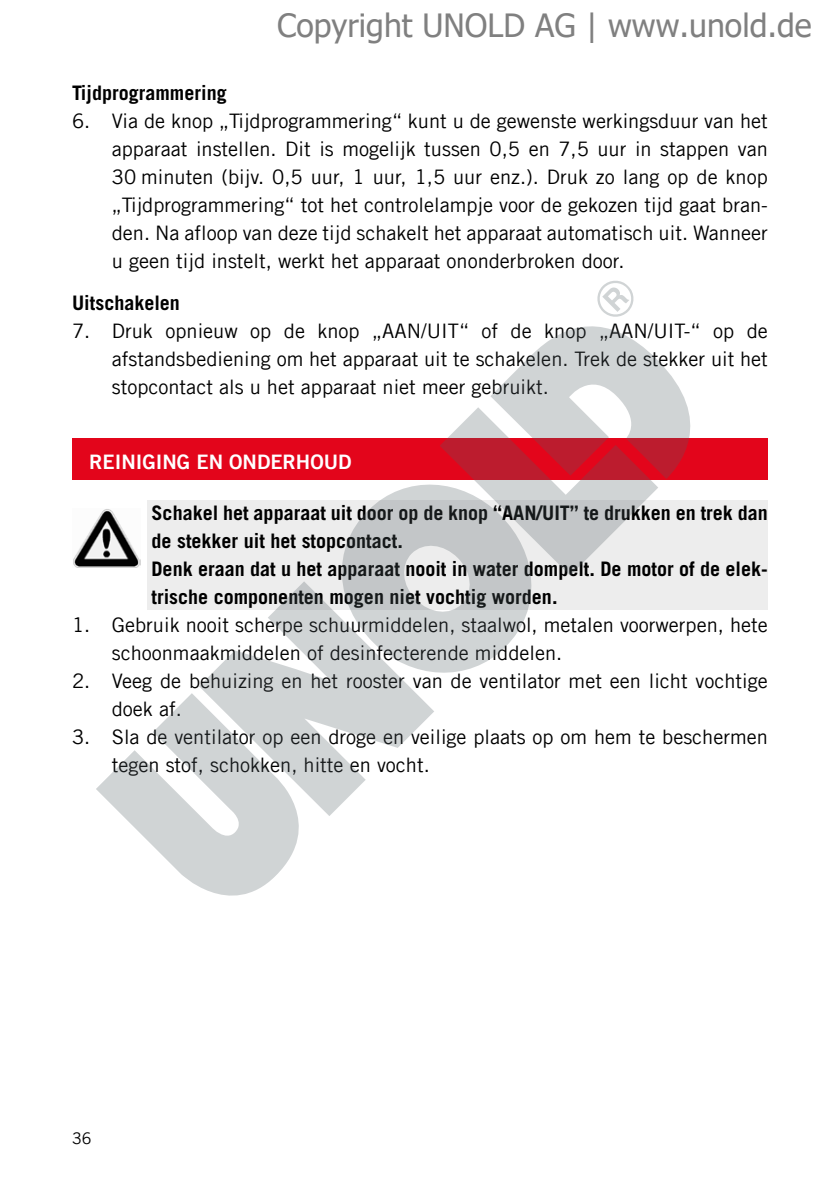
<style>
.page{position:relative;width:840px;height:1191px;background:#fff}
.page>*{position:absolute;margin:0;border:0;box-sizing:border-box;transform-origin:0 0}
.t1{font:32px "Tahoma";color:#808080}
.t2{font:20px/28px "Trade Gothic LT Com";color:#000}
.t3{font:700 20px/28px "Trade Gothic LT Com";color:#000}
.t4{font:20px "Trade Gothic LT Com Bd 2";color:#fff}
.t5{font:16px "Trade Gothic LT Com";color:#000}
</style>
<div class="page">
<div style="left:147px;top:501px;width:620px;height:109px;background:#ededed"></div>
<div style="left:72px;top:438px;width:695px;height:42px;background:#e3051b"></div>
<img style="left:73px;top:509px;width:67px;height:58px">
<svg style="left:530px;top:326px;width:191px;height:175px"></svg>
<svg style="left:440px;top:357px;width:218px;height:219px"></svg>
<svg style="left:304px;top:447px;width:264px;height:226px"></svg>
<svg style="left:199px;top:581px;width:235px;height:235px;fill:#d0d4d5"></svg>
<svg style="left:96px;top:690px;width:231px;height:206px;fill:#d0d4d5"></svg>
<svg style="left:597px;top:280px;width:37px;height:37px"></svg>
<h1 class="t1" style="left:277px;top:4px;width:535px">Copyright UNOLD AG | www.unold.de</h1>
<p class="t3" style="left:72px;top:79px;width:156px">Tijdprogrammering</p>
<p class="t2" style="left:112px;top:107px;width:657px;text-align:justify;text-indent:-40px">6. Via de knop „Tijdprogrammering“ kunt u de gewenste werkingsduur van het apparaat instellen. Dit is mogelijk tussen 0,5 en 7,5 uur in stappen van 30 minuten (bijv. 0,5 uur, 1 uur, 1,5 uur enz.). Druk zo lang op de knop „Tijdprogrammering“ tot het controlelampje voor de gekozen tijd gaat bran&shy;den. Na afloop van deze tijd schakelt het apparaat automatisch uit. Wanneer u geen tijd instelt, werkt het apparaat ononderbroken door.</p>
<p class="t3" style="left:72px;top:289px;width:109px">Uitschakelen</p>
<p class="t2" style="left:112px;top:317px;width:657px;text-align:justify;text-indent:-40px">7. Druk opnieuw op de knop „AAN/UIT“ of de knop „AAN/UIT-“ op de afstandsbediening om het apparaat uit te schakelen. Trek de stekker uit het stopcontact als u het apparaat niet meer gebruikt.</p>
<p class="t4" style="left:89px;top:449px;width:264px">REINIGING EN ONDERHOUD</p>
<p class="t3" style="left:151px;top:499px;width:617px">Schakel het apparaat uit door op de knop “AAN/UIT” te drukken en trek dan de stekker uit het stopcontact.<br>Denk eraan dat u het apparaat nooit in water dompelt. De motor of de elek&shy;trische componenten mogen niet vochtig worden.</p>
<p class="t2" style="left:112px;top:611px;width:657px;text-indent:-40px">1. Gebruik nooit scherpe schuurmiddelen, staalwol, metalen voorwerpen, hete schoonmaakmiddelen of desinfecterende middelen.</p>
<p class="t2" style="left:112px;top:667px;width:657px;text-indent:-40px">2. Veeg de behuizing en het rooster van de ventilator met een licht vochtige doek af.</p>
<p class="t2" style="left:112px;top:723px;width:657px;text-indent:-40px">3. Sla de ventilator op een droge en veilige plaats op om hem te beschermen tegen stof, schokken, hitte en vocht.</p>
<p class="t5" style="left:72px;top:1128px;width:21px">36</p>
</div>
